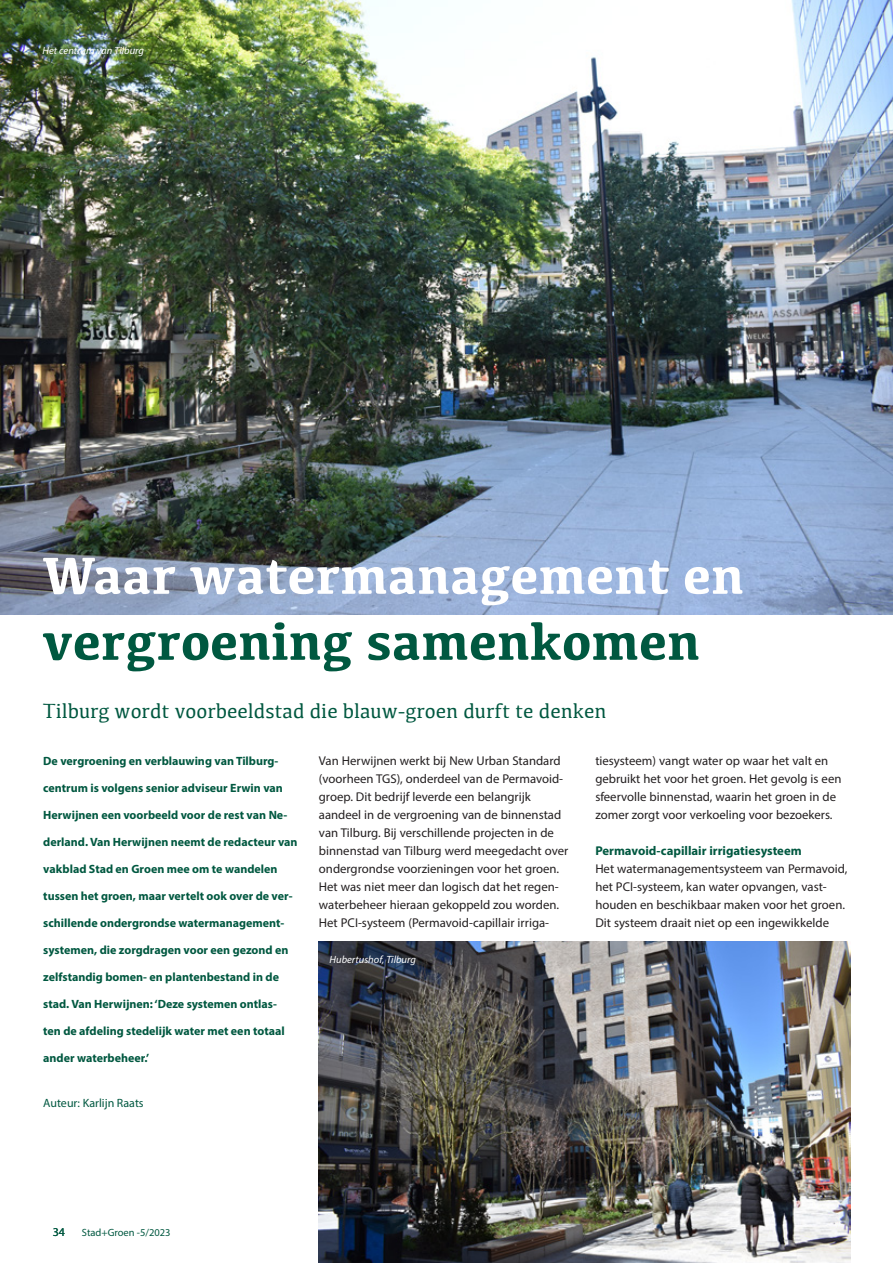
<style>
.page{position:relative;width:893px;height:1263px;background:#fff}
.page>*{position:absolute;margin:0;border:0;box-sizing:border-box;transform-origin:0 0}
.t1{font:700 54px "Kefa";color:#fff}
.t2{font:700 54px "Kefa";color:#005840}
.t3{font:21px "Kefa";color:#005840}
.t4{font:12.75px/18px "Myriad Pro";color:#231f20}
.t5{font:700 12.75px "Myriad Pro";color:#005840}
.t6{font:700 12px "Myriad Pro";color:#005840}
.t7{font:12px "Myriad Pro";color:#005840}
.t8{font:italic 10.5px "Myriad Pro";color:#fff}
.t9{font:10.5px "Myriad Pro";color:#005840}
</style>
<div class="page">
<img style="left:0;top:0;width:893px;height:614px">
<img style="left:319px;top:941px;width:531px;height:322px">
<p class="t8" style="left:43px;top:44px;width:103px">Het centrum van Tilburg</p>
<h1 class="t1" style="left:43px;top:539px;width:703px">Waar watermanagement en</h1>
<h1 class="t2" style="left:43px;top:605px;width:659px">vergroening samenkomen</h1>
<h2 class="t3" style="left:43px;top:697px;width:565px">Tilburg wordt voorbeeldstad die blauw-groen durft te denken</h2>
<p class="t6" style="left:43px;top:753px;width:237px">De vergroening en verblauwing van Tilburg-</p>
<p class="t6" style="left:43px;top:780px;width:241px">centrum is volgens senior adviseur Erwin van</p>
<p class="t6" style="left:43px;top:807px;width:246px">Herwijnen een voorbeeld voor de rest van Ne-</p>
<p class="t6" style="left:43px;top:834px;width:256px">derland. Van Herwijnen neemt de redacteur van</p>
<p class="t6" style="left:43px;top:861px;width:236px">vakblad Stad en Groen mee om te wandelen</p>
<p class="t6" style="left:43px;top:888px;width:251px">tussen het groen, maar vertelt ook over de ver-</p>
<p class="t6" style="left:43px;top:915px;width:243px">schillende ondergrondse watermanagement-</p>
<p class="t6" style="left:43px;top:942px;width:247px">systemen, die zorgdragen voor een gezond en</p>
<p class="t6" style="left:43px;top:969px;width:237px">zelfstandig bomen- en plantenbestand in de</p>
<p class="t6" style="left:43px;top:996px;width:235px">stad. Van Herwijnen: ‘Deze systemen ontlas-</p>
<p class="t6" style="left:43px;top:1023px;width:243px">ten de afdeling stedelijk water met een totaal</p>
<p class="t6" style="left:43px;top:1050px;width:108px">ander waterbeheer.’</p>
<p class="t7" style="left:43px;top:1096px;width:102px">Auteur: Karlijn Raats</p>
<p class="t4" style="left:319px;top:752px;width:251px">Van Herwijnen werkt bij New Urban Standard (voorheen TGS), onderdeel van de Permavoid&shy;groep. Dit bedrijf leverde een belangrijk aandeel in de vergroening van de binnenstad van Tilburg. Bij verschillende projecten in de binnenstad van Tilburg werd meegedacht over ondergrondse voorzieningen voor het groen.<br>Het was niet meer dan logisch dat het regen&shy;waterbeheer hieraan gekoppeld zou worden.<br>Het PCI-systeem (Permavoid-capillair irriga-</p>
<p class="t4" style="left:595px;top:752px;width:248px">tiesysteem) vangt water op waar het valt en gebruikt het voor het groen. Het gevolg is een sfeervolle binnenstad, waarin het groen in de zomer zorgt voor verkoeling voor bezoekers.</p>
<p class="t5" style="left:595px;top:842px;width:208px">Permavoid-capillair irrigatiesysteem</p>
<p class="t4" style="left:595px;top:860px;width:254px">Het watermanagementsysteem van Permavoid, het PCI-systeem, kan water opvangen, vast&shy;houden en beschikbaar maken voor het groen.<br>Dit systeem draait niet op een ingewikkelde</p>
<p class="t8" style="left:330px;top:953px;width:88px">Hubertushof, Tilburg</p>
<p class="t7" style="left:53px;top:1224px;width:14px">34</p>
<p class="t9" style="left:82px;top:1226px;width:90px">Stad+Groen -5/2023</p>
</div>
